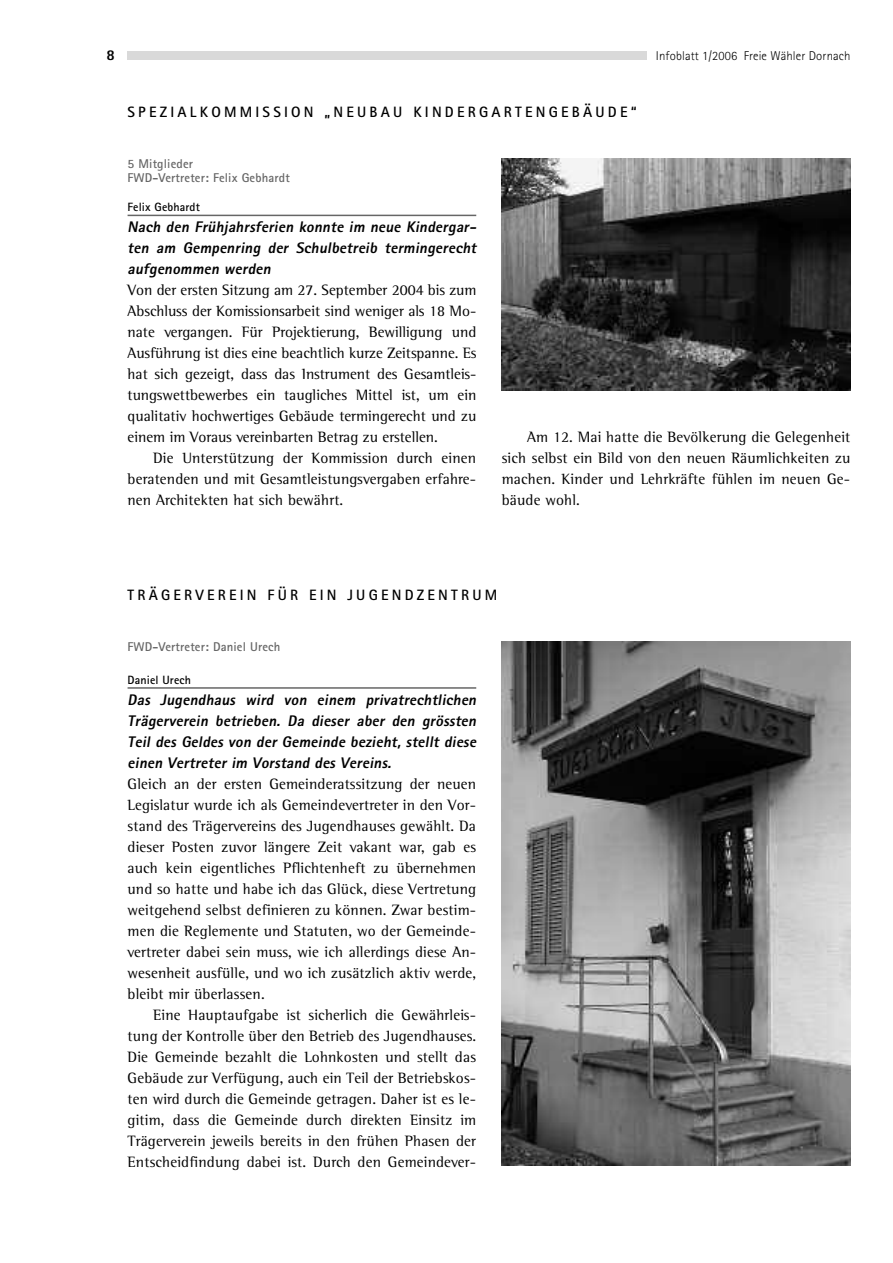
<style>
.page{position:relative;width:893px;height:1263px;background:#fff}
.page>*{position:absolute;margin:0;border:0;box-sizing:border-box;transform-origin:0 0}
.t1{font:15.3px/21px "Rotis Semi Serif";letter-spacing:.01em;color:#000;text-align:justify}
.t2{font:15.3px/21px "Rotis Extra Kursiv";letter-spacing:.01em;color:#000;text-align:justify}
.t3{font:700 15px "Rotis Sans Serif";letter-spacing:.215em;color:#000}
.t4{font:800 15px "Rotis Sans Serif";color:#000}
.t5{font:700 12.75px/14px "Rotis Sans Serif";letter-spacing:.01em;color:#666}
.t6{font:300 12.75px "Rotis Sans Serif";letter-spacing:.01em;color:#000}
.t7{font:700 12px "Rotis Sans Serif";letter-spacing:.01em;color:#000}
</style>
<div class="page">
<div style="left:128px;top:51px;width:519px;height:9px;background:#d9d9d9"></div>
<hr style="left:128px;top:215px;width:348px;height:1px;background:#666">
<img style="left:502px;top:159px;width:348px;height:232px">
<hr style="left:128px;top:687px;width:348px;height:2px;background:#666">
<img style="left:502px;top:641px;width:348px;height:524px">
<p class="t4" style="left:106px;top:50px;width:10px">8</p>
<p class="t6" style="left:656px;top:51px;width:196px">Infoblatt 1/2006 Freie Wähler Dornach</p>
<p class="t3" style="left:128px;top:107px;width:510px">SPEZIALKOMMISSION „NEUBAU KINDERGARTENGEBÄUDE“</p>
<p class="t5" style="left:128px;top:158px;width:164px">5 Mitglieder<br>FWD-Vertreter: Felix Gebhardt</p>
<p class="t7" style="left:128px;top:203px;width:74px">Felix Gebhardt</p>
<p class="t2" style="left:128px;top:217px;width:350px">Nach den Frühjahrsferien konnte im neue Kindergar&shy;ten am Gempenring der Schulbetreib termingerecht aufgenommen werden</p>
<p class="t1" style="left:128px;top:281px;width:350px">Von der ersten Sitzung am 27. September 2004 bis zum Abschluss der Komissionsarbeit sind weniger als 18 Mo&shy;nate vergangen. Für Projektierung, Bewilligung und Ausführung ist dies eine beachtlich kurze Zeitspanne. Es hat sich gezeigt, dass das Instrument des Gesamtleis&shy;tungswettbewerbes ein taugliches Mittel ist, um ein qualitativ hochwertiges Gebäude termingerecht und zu einem im Voraus vereinbarten Betrag zu erstellen.</p>
<p class="t1" style="left:128px;top:449px;width:350px;text-indent:26px">Die Unterstützung der Kommission durch einen beratenden und mit Gesamtleistungsvergaben erfahre&shy;nen Architekten hat sich bewährt.</p>
<p class="t1" style="left:502px;top:428px;width:350px;text-indent:26px">Am 12. Mai hatte die Bevölkerung die Gelegenheit sich selbst ein Bild von den neuen Räumlichkeiten zu machen. Kinder und Lehrkräfte fühlen im neuen Ge&shy;bäude wohl.</p>
<p class="t3" style="left:128px;top:590px;width:371px">TRÄGERVEREIN FÜR EIN JUGENDZENTRUM</p>
<p class="t5" style="left:128px;top:641px;width:154px">FWD-Vertreter: Daniel Urech</p>
<p class="t7" style="left:128px;top:676px;width:65px">Daniel Urech</p>
<p class="t2" style="left:128px;top:689px;width:350px">Das Jugendhaus wird von einem privatrechtlichen Trägerverein betrieben. Da dieser aber den grössten Teil des Geldes von der Gemeinde bezieht, stellt diese einen Vertreter im Vorstand des Vereins.</p>
<p class="t1" style="left:128px;top:775px;width:350px">Gleich an der ersten Gemeinderatssitzung der neuen Legislatur wurde ich als Gemeindevertreter in den Vor&shy;stand des Trägervereins des Jugendhauses gewählt. Da dieser Posten zuvor längere Zeit vakant war, gab es auch kein eigentliches Pflichtenheft zu übernehmen und so hatte und habe ich das Glück, diese Vertretung weitgehend selbst definieren zu können. Zwar bestim&shy;men die Reglemente und Statuten, wo der Gemeinde&shy;vertreter dabei sein muss, wie ich allerdings diese An&shy;wesenheit ausfülle, und wo ich zusätzlich aktiv werde, bleibt mir überlassen.</p>
<p class="t1" style="left:128px;top:1006px;width:350px;text-indent:26px">Eine Hauptaufgabe ist sicherlich die Gewährleis&shy;tung der Kontrolle über den Betrieb des Jugendhauses.<br>Die Gemeinde bezahlt die Lohnkosten und stellt das Gebäude zur Verfügung, auch ein Teil der Betriebskos&shy;ten wird durch die Gemeinde getragen. Daher ist es le&shy;gitim, dass die Gemeinde durch direkten Einsitz im Trägerverein jeweils bereits in den frühen Phasen der Entscheidfindung dabei ist. Durch den Gemeindever-</p>
</div>
